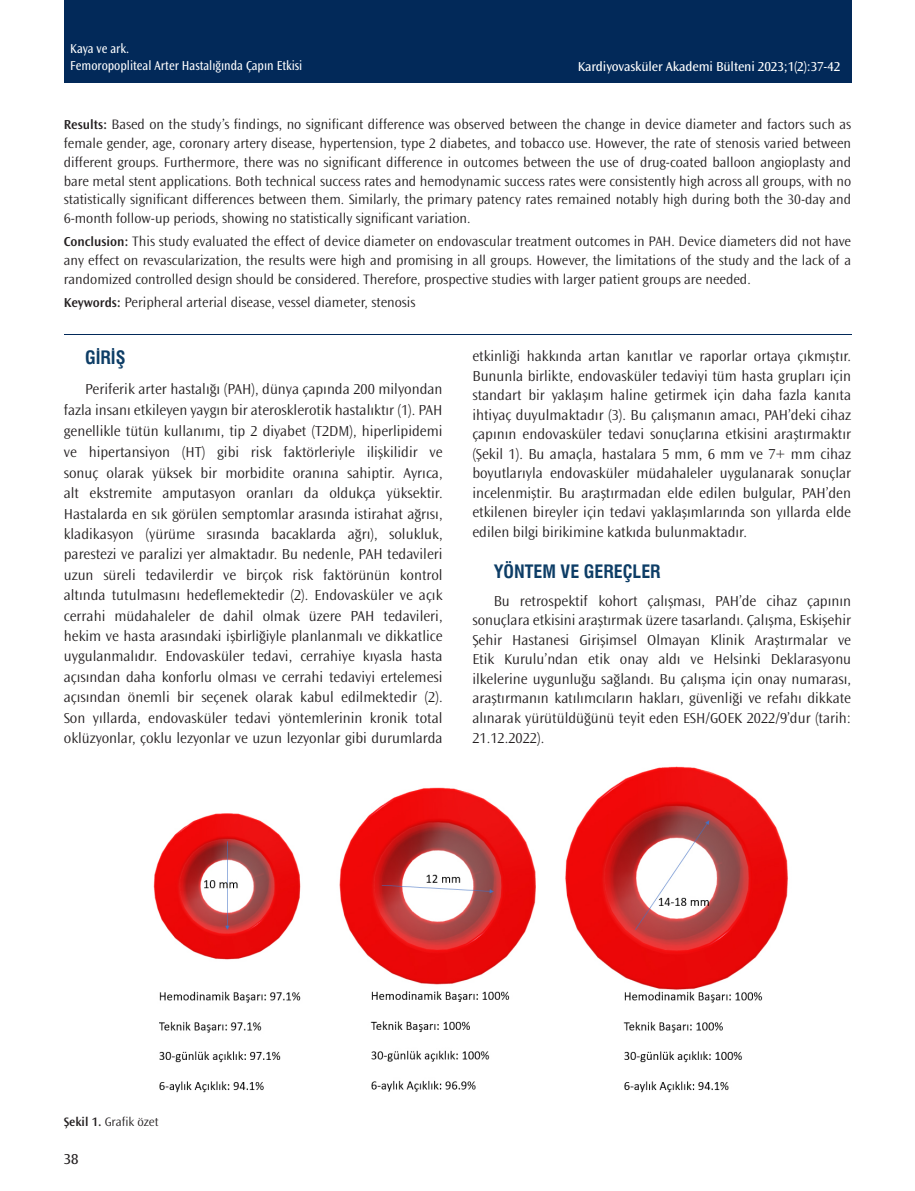
<style>
.page{position:relative;width:915px;height:1191px;background:#fff}
.page>*{position:absolute;margin:0;border:0;box-sizing:border-box;transform-origin:0 0}
.BUYUK_BASLIK{font:18px "Swiss Condensed Bold Tr";color:#0d3d66}
.YAZI{font:300 15px/20.5px "Ocean Sans Std";color:#231f20;text-align:justify}
.t1{font:15px "Ocean Sans Std";color:#231f20}
.OZET{font:300 14.25px/18.8px "Ocean Sans Std";color:#231f20;text-align:justify}
.t2{font:13.5px/16.5px "Ocean Sans Std";color:#fff;scale:.9 1}
.t3{font:13.5px "Ocean Sans Std";color:#fff}
.RESİM-ALTI{font:300 12.75px "Ocean Sans Std";color:#231f20}
.s1{font-weight:600;font-size:13.5px}
.s2{font-weight:600}
</style>
<div class="page">
<div style="left:64px;top:0;width:786px;height:83px;background:#022959"></div>
<hr style="left:64px;top:334px;width:786px;height:1px;background:#022959">
<img style="left:153px;top:766px;width:635px;height:327px">
<p class="t2" style="left:70px;top:41px;width:259px">Kaya ve ark.<br>Femoropopliteal Arter Hastalığında Çapın Etkisi</p>
<p class="t3" style="left:577px;top:59px;width:264px">Kardiyovasküler Akademi Bülteni 2023;1(2):37-42</p>
<p class="OZET" style="left:64px;top:116px;width:788px"><span class="s1">Results:</span> Based on the study’s findings, no significant difference was observed between the change in device diameter and factors such as female gender, age, coronary artery disease, hypertension, type 2 diabetes, and tobacco use. However, the rate of stenosis varied between different groups. Furthermore, there was no significant difference in outcomes between the use of drug-coated balloon angioplasty and bare metal stent applications. Both technical success rates and hemodynamic success rates were consistently high across all groups, with no statistically significant differences between them. Similarly, the primary patency rates remained notably high during both the 30-day and 6-month follow-up periods, showing no statistically significant variation.</p>
<p class="OZET" style="left:64px;top:232px;width:788px"><span class="s1">Conclusion:</span> This study evaluated the effect of device diameter on endovascular treatment outcomes in PAH. Device diameters did not have any effect on revascularization, the results were high and promising in all groups. However, the limitations of the study and the lack of a randomized controlled design should be considered. Therefore, prospective studies with larger patient groups are needed.</p>
<p class="OZET" style="left:64px;top:293px;width:353px"><span class="s1">Keywords:</span> Peripheral arterial disease, vessel diameter, stenosis</p>
<p class="BUYUK_BASLIK" style="left:85px;top:347px;width:42px">GİRİŞ</p>
<p class="YAZI" style="left:64px;top:379px;width:380px;text-indent:21px">Periferik arter hastalığı (PAH), dünya çapında 200 milyondan fazla insanı etkileyen yaygın bir aterosklerotik hastalıktır (1). PAH genellikle tütün kullanımı, tip 2 diyabet (T2DM), hiperlipidemi ve hipertansiyon (HT) gibi risk faktörleriyle ilişkilidir ve sonuç olarak yüksek bir morbidite oranına sahiptir. Ayrıca, alt ekstremite amputasyon oranları da oldukça yüksektir.<br>Hastalarda en sık görülen semptomlar arasında istirahat ağrısı, kladikasyon (yürüme sırasında bacaklarda ağrı), solukluk, parestezi ve paralizi yer almaktadır. Bu nedenle, PAH tedavileri uzun süreli tedavilerdir ve birçok risk faktörünün kontrol altında tutulmasını hedeflemektedir (2). Endovasküler ve açık cerrahi müdahaleler de dahil olmak üzere PAH tedavileri, hekim ve hasta arasındaki işbirliğiyle planlanmalı ve dikkatlice uygulanmalıdır. Endovasküler tedavi, cerrahiye kıyasla hasta açısından daha konforlu olması ve cerrahi tedaviyi ertelemesi açısından önemli bir seçenek olarak kabul edilmektedir (2).<br>Son yıllarda, endovasküler tedavi yöntemlerinin kronik total oklüzyonlar, çoklu lezyonlar ve uzun lezyonlar gibi durumlarda</p>
<p class="YAZI" style="left:472px;top:347px;width:380px;line-height:19.5px">etkinliği hakkında artan kanıtlar ve raporlar ortaya çıkmıştır.<br>Bununla birlikte, endovasküler tedaviyi tüm hasta grupları için standart bir yaklaşım haline getirmek için daha fazla kanıta ihtiyaç duyulmaktadır (3). Bu çalışmanın amacı, PAH’deki cihaz çapının endovasküler tedavi sonuçlarına etkisini araştırmaktır (Şekil 1). Bu amaçla, hastalara 5 mm, 6 mm ve 7+ mm cihaz boyutlarıyla endovasküler müdahaleler uygulanarak sonuçlar incelenmiştir. Bu araştırmadan elde edilen bulgular, PAH’den etkilenen bireyler için tedavi yaklaşımlarında son yıllarda elde edilen bilgi birikimine katkıda bulunmaktadır.</p>
<p class="BUYUK_BASLIK" style="left:493px;top:560px;width:168px">YÖNTEM VE GEREÇLER</p>
<p class="YAZI" style="left:472px;top:591px;width:380px;line-height:19.6px;text-indent:21px">Bu retrospektif kohort çalışması, PAH’de cihaz çapının sonuçlara etkisini araştırmak üzere tasarlandı. Çalışma, Eskişehir Şehir Hastanesi Girişimsel Olmayan Klinik Araştırmalar ve Etik Kurulu’ndan etik onay aldı ve Helsinki Deklarasyonu ilkelerine uygunluğu sağlandı. Bu çalışma için onay numarası, araştırmanın katılımcıların hakları, güvenliği ve refahı dikkate alınarak yürütüldüğünü teyit eden ESH/GOEK 2022/9’dur (tarih:<br>21.12.2022).</p>
<p class="RESİM-ALTI" style="left:64px;top:1114px;width:96px"><span class="s2">Şekil 1.</span> Grafik özet</p>
<p class="t1" style="left:64px;top:1150px;width:16px">38</p>
</div>
